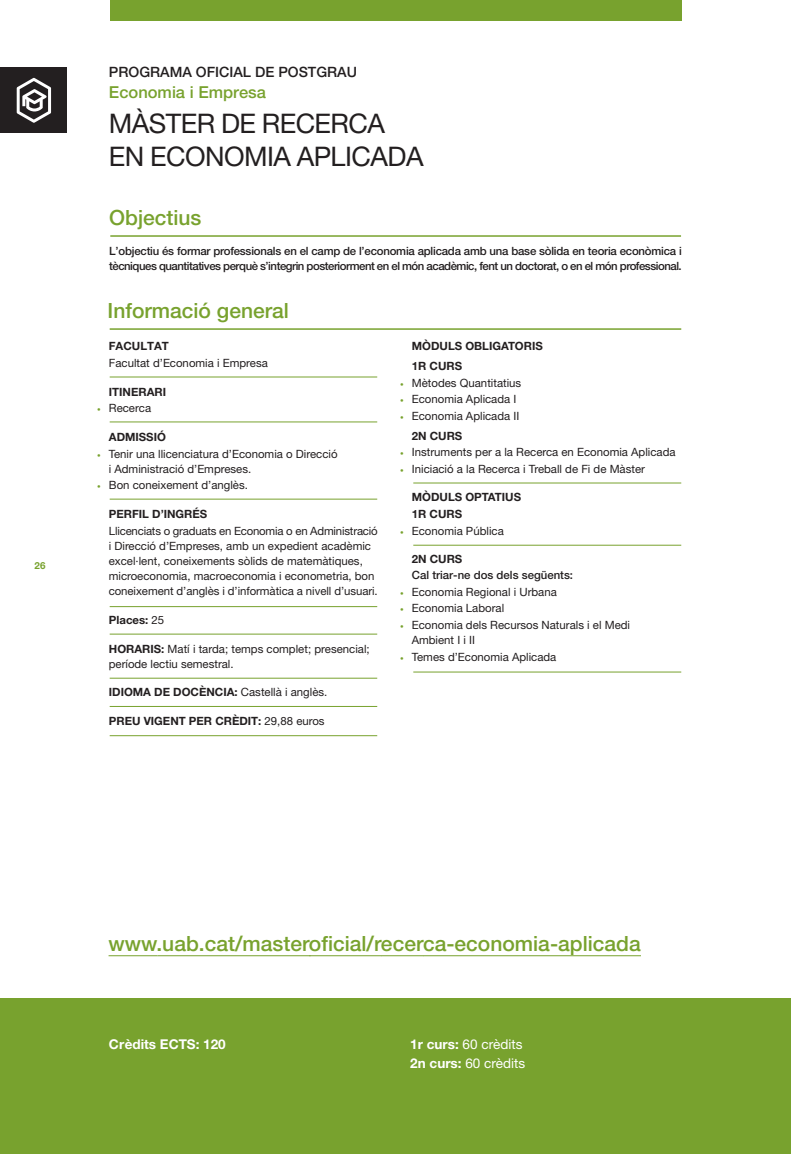
<style>
.page{position:relative;width:791px;height:1154px;background:#fff}
.page>*{position:absolute;margin:0;border:0;box-sizing:border-box;transform-origin:0 0}
.t1{font:27px/33px "Helvetica Neue";letter-spacing:-.02em;color:#231f20}
.t2{font:500 21px "Helvetica Neue";color:#78a22e}
.t3{font:500 16.5px "Helvetica Neue";color:#78a22e}
.t4{font:500 14.25px "Helvetica Neue";color:#231f20}
.t5{font:13.5px/18.3px "Helvetica Neue";color:#fff}
.t6{font:700 13.5px "Helvetica Neue";color:#fff}
.t7{font:11.4px/15.1px "Helvetica Neue";color:#231f20}
.t8{font:500 11.4px/15.1px "Helvetica Neue";letter-spacing:-.04em;color:#231f20}
.t9{font:700 11.4px/19.6px "Helvetica Neue";color:#231f20}
.t10{font:500 11.4px "Helvetica Neue";color:#231f20}
.t11{font:700 9.75px "Helvetica Neue";color:#78a22e}
.s1{font-family:"Univers";font-weight:300;font-stretch:condensed;font-size:7.2px;color:#78a22e}
.s2{font-weight:400}
.s3{font-weight:700}
</style>
<div class="page">
<div style="left:110px;top:0;width:570px;height:21px;background:#78a22e"></div>
<hr style="left:108px;top:955px;width:49px;height:1px;background:#78a22e">
<hr style="left:157px;top:955px;width:153px;height:1px;background:#78a22e">
<hr style="left:309px;top:955px;width:72px;height:1px;background:#78a22e">
<hr style="left:381px;top:955px;width:42px;height:1px;background:#78a22e">
<hr style="left:423px;top:955px;width:217px;height:1px;background:#78a22e">
<div style="left:0;top:998px;width:790px;height:156px;background:#78a22e"></div>
<div style="left:0;top:67px;width:67px;height:66px;background:#231f20"></div>
<svg style="left:17px;top:78px;width:34px;height:45px"></svg>
<hr style="left:110px;top:235px;width:570px;height:2px;background:#78a22e">
<hr style="left:110px;top:606px;width:267px;height:1px;background:#78a22e">
<hr style="left:110px;top:328px;width:571px;height:2px;background:#78a22e">
<hr style="left:110px;top:421px;width:267px;height:1px;background:#78a22e">
<hr style="left:110px;top:376px;width:267px;height:1px;background:#78a22e">
<hr style="left:413px;top:671px;width:268px;height:1px;background:#78a22e">
<hr style="left:413px;top:482px;width:268px;height:1px;background:#78a22e">
<hr style="left:110px;top:499px;width:267px;height:1px;background:#78a22e">
<hr style="left:413px;top:545px;width:268px;height:1px;background:#78a22e">
<hr style="left:110px;top:634px;width:267px;height:1px;background:#78a22e">
<hr style="left:110px;top:678px;width:267px;height:1px;background:#78a22e">
<hr style="left:110px;top:706px;width:267px;height:1px;background:#78a22e">
<hr style="left:110px;top:735px;width:267px;height:1px;background:#78a22e">
<p class="t11" style="left:35px;top:562px;width:12px">26</p>
<p class="t4" style="left:109px;top:67px;width:249px">PROGRAMA OFICIAL DE POSTGRAU</p>
<h3 class="t3" style="left:109px;top:86px;width:158px">Economia i Empresa</h3>
<h1 class="t1" style="left:109px;top:110px;width:316px">MÀSTER DE RECERCA<br>EN ECONOMIA APLICADA</h1>
<h2 class="t2" style="left:109px;top:210px;width:94px">Objectius</h2>
<p class="t8" style="left:109px;top:245px;width:574px">L’objectiu és formar professionals en el camp de l’economia aplicada amb una base sòlida en teoria econòmica i tècniques quantitatives perquè s’integrin posteriorment en el món acadèmic, fent un doctorat, o en el món professional.</p>
<h2 class="t2" style="left:107px;top:303px;width:183px">Informació general</h2>
<p class="t9" style="left:109px;top:337px;width:61px">FACULTAT</p>
<p class="t7" style="left:109px;top:356px;width:160px">Facultat d’Economia i Empresa</p>
<p class="t9" style="left:109px;top:383px;width:59px">ITINERARI</p>
<p class="t7" style="left:97px;top:402px;width:56px"><span class="s1">•</span> Recerca</p>
<p class="t9" style="left:109px;top:428px;width:58px">ADMISSIÓ</p>
<p class="t7" style="left:109px;top:447px;width:230px;text-indent:-12px"><span class="s1">•</span> Tenir una llicenciatura d’Economia o Direcció i Administració d’Empreses.</p>
<p class="t7" style="left:97px;top:479px;width:153px"><span class="s1">•</span> Bon coneixement d’anglès.</p>
<p class="t9" style="left:109px;top:505px;width:100px">PERFIL D’INGRÉS</p>
<p class="t7" style="left:109px;top:524px;width:270px">Llicenciats o graduats en Economia o en Administració i Direcció d’Empreses, amb un expedient acadèmic excel·lent, coneixements sòlids de matemàtiques, microeconomia, macroeconomia i econometria, bon coneixement d’anglès i d’informàtica a nivell d’usuari.</p>
<p class="t9" style="left:109px;top:611px;width:57px">Places: <span class="s2">25</span></p>
<p class="t7" style="left:109px;top:642px;width:262px"><span class="s3">HORARIS:</span> Matí i tarda; temps complet; presencial; període lectiu semestral.</p>
<p class="t9" style="left:109px;top:683px;width:220px">IDIOMA DE DOCÈNCIA: <span class="s2">Castellà i anglès.</span></p>
<p class="t9" style="left:109px;top:712px;width:217px">PREU VIGENT PER CRÈDIT: <span class="s2">29,88 euros</span></p>
<p class="t9" style="left:411px;top:337px;width:132px">MÒDULS OBLIGATORIS<br>1R CURS</p>
<p class="t7" style="left:399px;top:376px;width:123px"><span class="s1">•</span> Mètodes Quantitatius</p>
<p class="t7" style="left:399px;top:393px;width:118px"><span class="s1">•</span> Economia Aplicada I</p>
<p class="t7" style="left:411px;top:407px;width:109px;line-height:19.6px;text-indent:-12px"><span class="s1">•</span> Economia Aplicada II<br><span class="s3">2N CURS</span></p>
<p class="t7" style="left:399px;top:446px;width:277px"><span class="s1">•</span> Instruments per a la Recerca en Economia Aplicada</p>
<p class="t7" style="left:399px;top:462px;width:246px"><span class="s1">•</span> Iniciació a la Recerca i Treball de Fi de Màster</p>
<p class="t9" style="left:411px;top:490px;width:111px;line-height:16.6px">MÒDULS OPTATIUS<br>1R CURS</p>
<p class="t7" style="left:399px;top:524px;width:105px"><span class="s1">•</span> Economia Pública</p>
<p class="t9" style="left:411px;top:550px;width:52px">2N CURS</p>
<p class="t10" style="left:411px;top:571px;width:163px">Cal triar-ne dos dels següents:</p>
<p class="t7" style="left:399px;top:585px;width:158px"><span class="s1">•</span> Economia Regional i Urbana</p>
<p class="t7" style="left:399px;top:602px;width:106px"><span class="s1">•</span> Economia Laboral</p>
<p class="t7" style="left:411px;top:618px;width:220px;text-indent:-12px"><span class="s1">•</span> Economia dels Recursos Naturals i el Medi<br>Ambient I i II</p>
<p class="t7" style="left:399px;top:650px;width:158px"><span class="s1">•</span> Temes d’Economia Aplicada</p>
<h2 class="t2" style="left:108px;top:936px;width:533px">www.uab.cat/masteroficial/recerca-economia-aplicada</h2>
<p class="t6" style="left:109px;top:1039px;width:118px">Crèdits ECTS: 120</p>
<p class="t5" style="left:410px;top:1036px;width:116px"><span class="s3">1r curs:</span> 60 crèdits<br><span class="s3">2n curs:</span> 60 crèdits</p>
</div>
